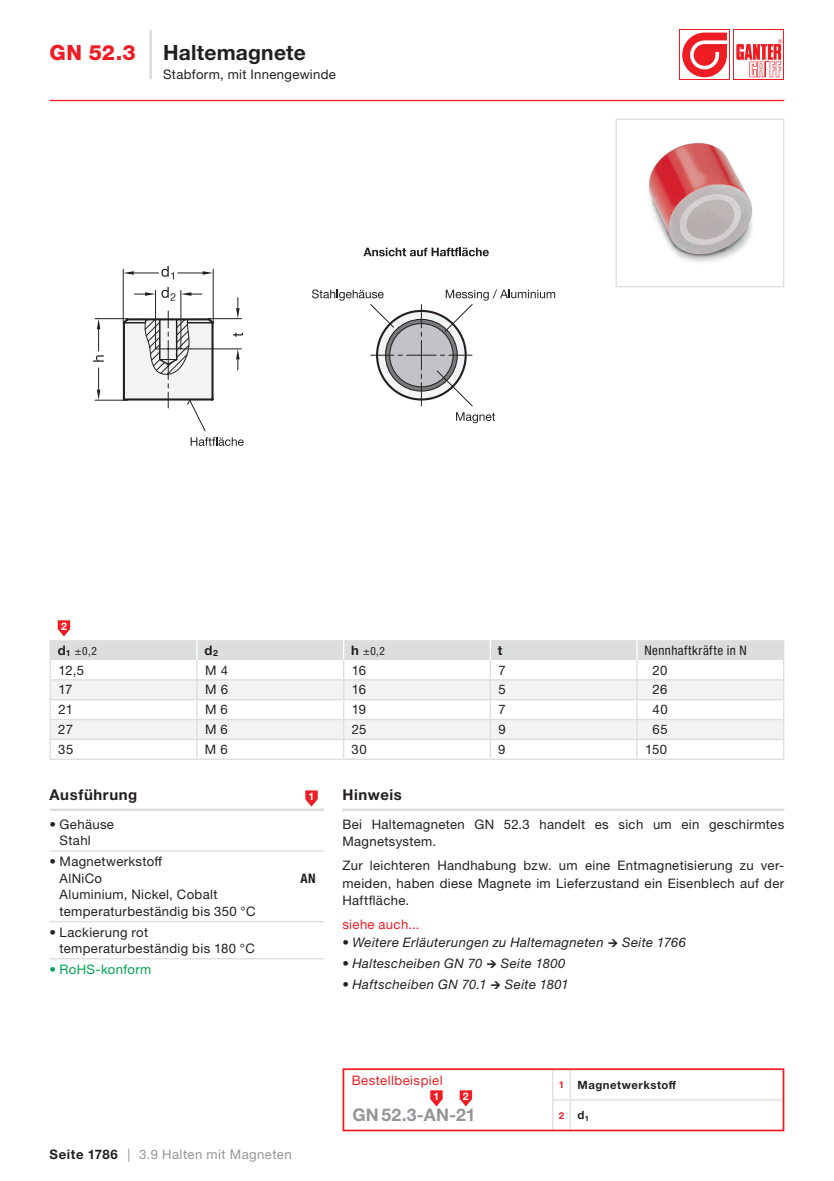
<style>
.page{position:relative;width:834px;height:1181px;background:#fff}
.page>*{position:absolute;margin:0;border:0;box-sizing:border-box;transform-origin:0 0}
.t1{font:700 21px "Helvetica Neue LTW1 G";letter-spacing:.01em;color:#231f20}
.t2{font:800 21px "Helvetica Neue LT Pro";color:#ee1d23}
.t3{font:700 17.5px "Helvetica Neue LTW1 G";letter-spacing:.015em;color:#939598}
.t4{font:700 14.88px "Helvetica Neue LTW1 G";letter-spacing:.04em;color:#231f20}
.t5{font:13.12px/16.6px "Helvetica Neue LTW1 G";letter-spacing:.025em;color:#231f20}
.t6{font:italic 13.12px "Helvetica Neue LTW1 G";letter-spacing:.03em;color:#231f20}
.t7{font:13.12px "Helvetica Neue LTW1 G";letter-spacing:.035em;color:#939598}
.t8{font:13.12px "Helvetica Neue LTW1 G";letter-spacing:.035em;color:#ee1d23}
.t9{font:condensed 13.12px "Helvetica Neue LT Pro";letter-spacing:.035em;color:#231f20}
.t10{font:13.12px "Helvetica Neue LTW1 G";letter-spacing:.025em;color:#00a54f}
.t11{font:700 13.12px "Helvetica Neue LTW1 G";color:#231f20}
.t12{font:700 condensed 13.12px "Helvetica Neue LT Pro";color:#231f20}
.t13{font:700 11.38px "Helvetica Neue LTW1 G";letter-spacing:.04em;color:#231f20}
.t14{font:condensed 11.38px "Helvetica Neue LT Pro";color:#231f20}
.t15{font:700 10.5px "Helvetica Neue LTW1 G";color:#fff}
.t16{font:700 9.62px "Helvetica Neue LTW1 G";color:#ee1d23}
.s1{font-family:"Helvetica Neue LTW1 G";font-weight:700;font-stretch:normal;font-size:13.12px}
.s2{font-weight:700;color:#231f20}
.s3{font-size:9.62px;color:#ee1d23}
.s4{font-size:11.38px;color:#231f20}
</style>
<div class="page">
<hr style="left:50px;top:100px;width:734px;height:1px;background:#ee1d23">
<div style="left:679px;top:30px;width:50px;height:50px;background:#ee1d23"></div>
<svg style="left:680px;top:30px;width:49px;height:49px"></svg>
<svg style="left:682px;top:33px;width:44px;height:44px"></svg>
<div style="left:733px;top:30px;width:51px;height:50px;background:#ee1d23"></div>
<div style="left:734px;top:30px;width:49px;height:49px;background:#fff"></div>
<svg style="left:736px;top:39px;width:46px;height:38px"></svg>
<svg style="left:93px;top:247px;width:463px;height:154px"></svg>
<svg style="left:121px;top:287px;width:434px;height:159px"></svg>
<svg style="left:363px;top:248px;width:125px;height:8px"></svg>
<hr style="left:50px;top:758px;width:147px;height:2px;background:#dcdddf">
<hr style="left:197px;top:758px;width:146px;height:2px;background:#dcdddf">
<hr style="left:343px;top:758px;width:147px;height:2px;background:#dcdddf">
<hr style="left:490px;top:758px;width:147px;height:2px;background:#dcdddf">
<hr style="left:637px;top:758px;width:147px;height:2px;background:#dcdddf">
<svg style="left:50px;top:620px;width:734px;height:138px"></svg>
<hr style="left:342px;top:808px;width:442px;height:3px;background:#dcdddf">
<hr style="left:149px;top:30px;width:3px;height:30px;background:#dcdddf">
<hr style="left:149px;top:60px;width:3px;height:19px;background:#dcdddf">
<svg style="left:552px;top:1071px;width:18px;height:57px"></svg>
<hr style="left:570px;top:1099px;width:212px;height:1px;background:#dcdddf">
<div style="left:342px;top:1068px;width:442px;height:63px;border:2px solid #ee1d23"></div>
<svg style="left:430px;top:1090px;width:12px;height:16px"></svg>
<svg style="left:459px;top:1090px;width:13px;height:16px"></svg>
<img style="left:648px;top:142px;width:105px;height:120px">
<div style="left:615px;top:119px;width:169px;height:168px;border:1px solid #dcdddf"></div>
<hr style="left:50px;top:850px;width:274px;height:1px;background:#dcdddf">
<hr style="left:50px;top:921px;width:274px;height:1px;background:#dcdddf">
<hr style="left:50px;top:958px;width:274px;height:1px;background:#dcdddf">
<hr style="left:50px;top:808px;width:274px;height:3px;background:#dcdddf">
<svg style="left:305px;top:790px;width:12px;height:16px"></svg>
<h1 class="t2" style="left:50px;top:40px;width:88px">GN 52.3</h1>
<h1 class="t1" style="left:163px;top:39px;width:144px">Haltemagnete</h1>
<p class="t5" style="left:163px;top:66px;width:174px">Stabform, mit Innengewinde</p>
<p class="t15" style="left:61px;top:620px;width:7px">2</p>
<p class="t14" style="left:58px;top:644px;width:41px"><span class="s1">d</span><sub>1</sub> ±0,2</p>
<p class="t11" style="left:204px;top:642px;width:15px">d<sub>2</sub></p>
<p class="t14" style="left:351px;top:644px;width:35px"><span class="s1">h</span> ±0,2</p>
<p class="t11" style="left:497px;top:642px;width:6px">t</p>
<p class="t9" style="left:644px;top:642px;width:104px">Nennhaftkräfte in N</p>
<p class="t5" style="left:58px;top:661px;width:27px">12,5</p>
<p class="t5" style="left:205px;top:661px;width:24px">M 4</p>
<p class="t5" style="left:351px;top:661px;width:16px">16</p>
<p class="t5" style="left:498px;top:661px;width:9px">7</p>
<p class="t5" style="left:652px;top:661px;width:16px">20</p>
<p class="t5" style="left:58px;top:681px;width:16px">17</p>
<p class="t5" style="left:205px;top:681px;width:24px">M 6</p>
<p class="t5" style="left:351px;top:681px;width:16px">16</p>
<p class="t5" style="left:498px;top:681px;width:9px">5</p>
<p class="t5" style="left:652px;top:681px;width:16px">26</p>
<p class="t5" style="left:58px;top:701px;width:16px">21</p>
<p class="t5" style="left:205px;top:701px;width:24px">M 6</p>
<p class="t5" style="left:351px;top:701px;width:16px">19</p>
<p class="t5" style="left:498px;top:701px;width:9px">7</p>
<p class="t5" style="left:652px;top:701px;width:17px">40</p>
<p class="t5" style="left:58px;top:721px;width:16px">27</p>
<p class="t5" style="left:205px;top:721px;width:24px">M 6</p>
<p class="t5" style="left:351px;top:721px;width:16px">25</p>
<p class="t5" style="left:498px;top:721px;width:9px">9</p>
<p class="t5" style="left:652px;top:721px;width:17px">65</p>
<p class="t5" style="left:58px;top:741px;width:17px">35</p>
<p class="t5" style="left:205px;top:741px;width:24px">M 6</p>
<p class="t5" style="left:351px;top:741px;width:17px">30</p>
<p class="t5" style="left:498px;top:741px;width:9px">9</p>
<p class="t5" style="left:645px;top:741px;width:24px">150</p>
<p class="t4" style="left:50px;top:785px;width:89px">Ausführung</p>
<p class="t15" style="left:308px;top:790px;width:7px">1</p>
<p class="t5" style="left:60px;top:815px;width:56px;text-indent:-10px">• Gehäuse<br>Stahl</p>
<p class="t5" style="left:60px;top:853px;width:104px;text-indent:-10px">• Magnetwerkstoff<br>AlNiCo</p>
<p class="t5" style="left:60px;top:886px;width:197px">Aluminium, Nickel, Cobalt temperaturbeständig bis 350 °C</p>
<p class="t5" style="left:60px;top:923px;width:197px;text-indent:-10px">• Lackierung rot temperaturbeständig bis 180 °C</p>
<p class="t10" style="left:50px;top:961px;width:103px">• RoHS-konform</p>
<p class="t12" style="left:300px;top:870px;width:17px">AN</p>
<p class="t4" style="left:342px;top:785px;width:61px">Hinweis</p>
<p class="t5" style="left:342px;top:815px;width:443px;line-height:17.5px">Bei Haltemagneten GN 52.3 handelt es sich um ein geschirmtes<br>Magnetsystem.</p>
<p class="t5" style="left:342px;top:856px;width:443px;line-height:17.5px;text-align:justify">Zur leichteren Handhabung bzw. um eine Entmagnetisierung zu ver&shy;meiden, haben diese Magnete im Lieferzustand ein Eisenblech auf der Haftfläche.</p>
<p class="t8" style="left:342px;top:916px;width:79px">siehe auch...</p>
<p class="t6" style="left:342px;top:934px;width:345px">• Weitere Erläuterungen zu Haltemagneten → Seite 1766</p>
<p class="t6" style="left:342px;top:955px;width:224px">• Haltescheiben GN 70 → Seite 1800</p>
<p class="t6" style="left:342px;top:975px;width:228px">• Haftscheiben GN 70.1 → Seite 1801</p>
<p class="t7" style="left:50px;top:1146px;width:243px"><span class="s2">Seite 1786</span> | 3.9 Halten mit Magneten</p>
<p class="t8" style="left:351px;top:1072px;width:92px">Bestellbeispiel</p>
<p class="t15" style="left:433px;top:1090px;width:7px">1</p>
<p class="t15" style="left:463px;top:1090px;width:7px">2</p>
<h2 class="t3" style="left:352px;top:1104px;width:125px">GN 52.3-AN-21</h2>
<p class="t13" style="left:558px;top:1078px;width:119px"><span class="s3">1</span> Magnetwerkstoff</p>
<p class="t16" style="left:558px;top:1109px;width:32px">2 <span class="s4">d</span><sub>1</sub></p>
</div>
